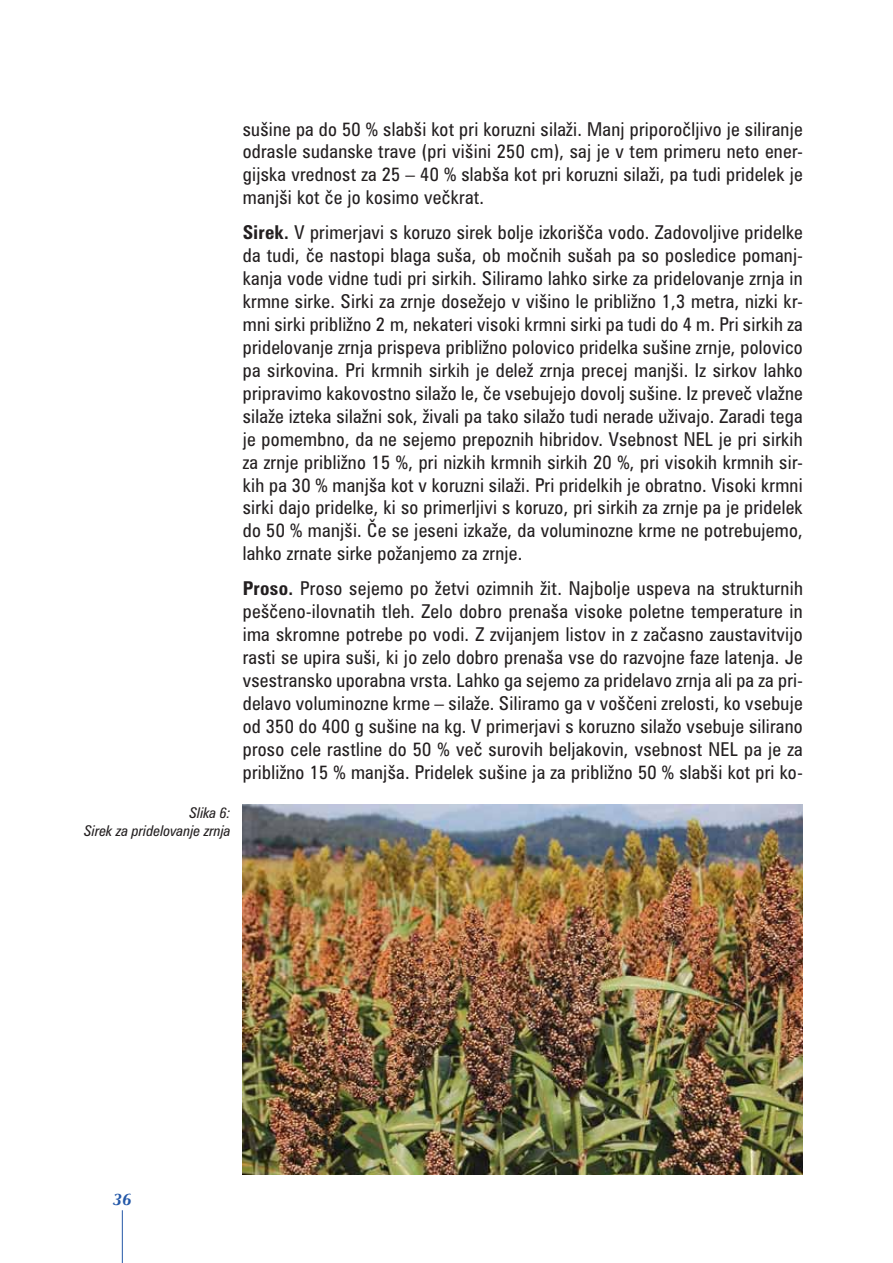
<style>
.page{position:relative;width:893px;height:1263px;background:#fff}
.page>*{position:absolute;margin:0;border:0;box-sizing:border-box;transform-origin:0 0}
.t1{font:condensed 19.05px/23px "Zurich";letter-spacing:.015em;color:#231f20;text-align:justify}
.t2{font:italic 700 16.95px "Zapf Humanist 601";color:#2458a8}
.t3{font:italic condensed 14.85px/17.9px "Zurich";color:#231f20;text-align:right}
.s1{font-weight:700}
</style>
<div class="page">
<hr style="left:122px;top:1210px;width:1px;height:53px;background:#2458a8">
<img style="left:242px;top:804px;width:560px;height:370px">
<p class="t3" style="left:84px;top:805px;width:148px">Slika 6:<br>Sirek za pridelovanje zrnja</p>
<p class="t1" style="left:243px;top:118px;width:561px">sušine pa do 50 % slabši kot pri koruzni silaži. Manj priporo~ljivo je siliranje odrasle sudanske trave (pri višini 250 cm), saj je v tem primeru neto ener&shy;gijska vrednost za 25 – 40 % slabša kot pri koruzni silaži, pa tudi pridelek je manjši kot ~e jo kosimo ve~krat.</p>
<p class="t1" style="left:243px;top:222px;width:561px"><span class="s1">Sirek.</span> V primerjavi s koruzo sirek bolje izkoriš~a vodo. Zadovoljive pridelke da tudi, ~e nastopi blaga suša, ob mo~nih sušah pa so posledice pomanj&shy;kanja vode vidne tudi pri sirkih. Siliramo lahko sirke za pridelovanje zrnja in krmne sirke. Sirki za zrnje dosežejo v višino le približno 1,3 metra, nizki kr&shy;mni sirki približno 2 m, nekateri visoki krmni sirki pa tudi do 4 m. Pri sirkih za pridelovanje zrnja prispeva približno polovico pridelka sušine zrnje, polovico pa sirkovina. Pri krmnih sirkih je delež zrnja precej manjši. Iz sirkov lahko pripravimo kakovostno silažo le, ~e vsebujejo dovolj sušine. Iz preve~ vlažne silaže izteka silažni sok, živali pa tako silažo tudi nerade uživajo. Zaradi tega je pomembno, da ne sejemo prepoznih hibridov. Vsebnost NEL je pri sirkih za zrnje približno 15 %, pri nizkih krmnih sirkih 20 %, pri visokih krmnih sir&shy;kih pa 30 % manjša kot v koruzni silaži. Pri pridelkih je obratno. Visoki krmni sirki dajo pridelke, ki so primerljivi s koruzo, pri sirkih za zrnje pa je pridelek do 50 % manjši. ^e se jeseni izkaže, da voluminozne krme ne potrebujemo, lahko zrnate sirke požanjemo za zrnje.</p>
<p class="t1" style="left:243px;top:578px;width:561px"><span class="s1">Proso.</span> Proso sejemo po žetvi ozimnih žit. Najbolje uspeva na strukturnih peš~eno-ilovnatih tleh. Zelo dobro prenaša visoke poletne temperature in ima skromne potrebe po vodi. Z zvijanjem listov in z za~asno zaustavitvijo rasti se upira suši, ki jo zelo dobro prenaša vse do razvojne faze latenja. Je vsestransko uporabna vrsta. Lahko ga sejemo za pridelavo zrnja ali pa za pri&shy;delavo voluminozne krme – silaže. Siliramo ga v voš~eni zrelosti, ko vsebuje od 350 do 400 g sušine na kg. V primerjavi s koruzno silažo vsebuje silirano proso cele rastline do 50 % ve~ surovih beljakovin, vsebnost NEL pa je za približno 15 % manjša. Pridelek sušine ja za približno 50 % slabši kot pri ko-</p>
<p class="t2" style="left:113px;top:1189px;width:20px">36</p>
</div>
